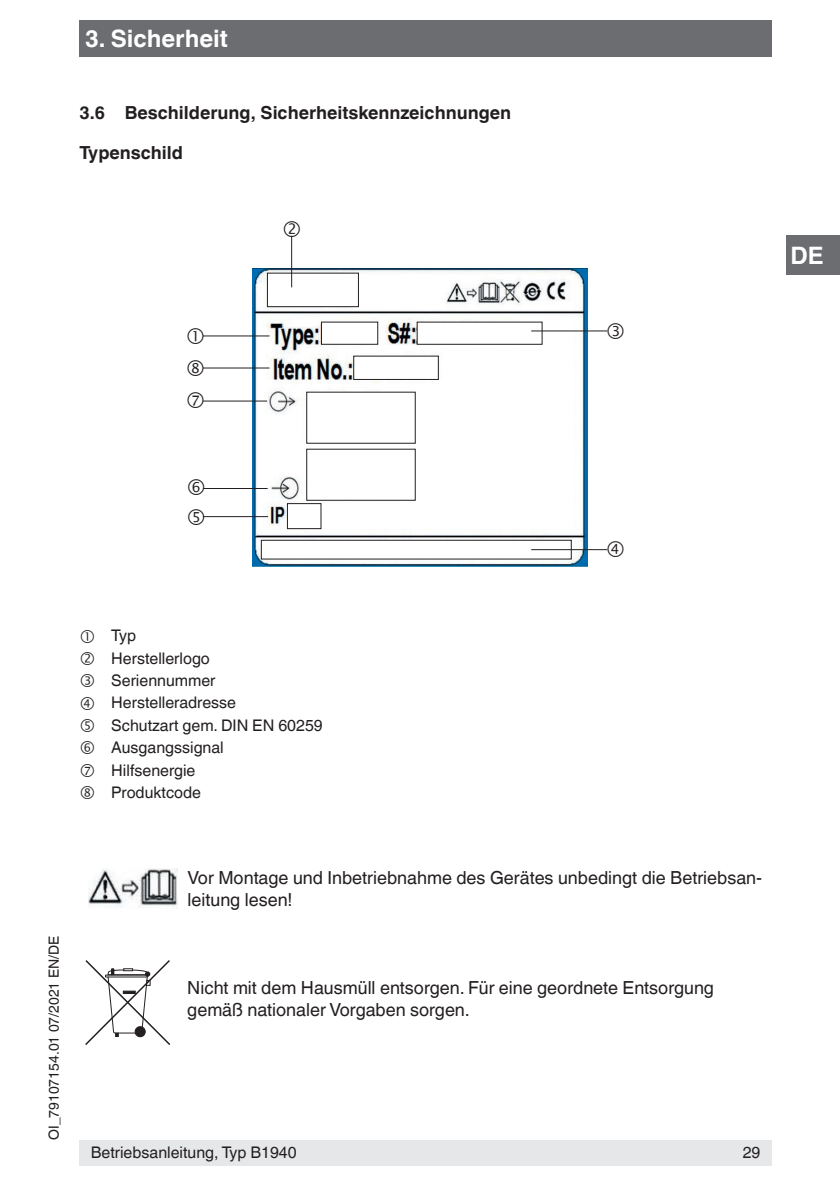
<style>
.page{position:relative;width:840px;height:1191px;background:#fff}
.page>*{position:absolute;margin:0;border:0;box-sizing:border-box;transform-origin:0 0}
.t1{font:700 24px "Helvetica World";color:#fff}
.t2{font:18px/22px "Helvetica World";color:#231f20}
.t3{font:700 18px/39.6px "Helvetica World";color:#231f20}
.t4{font:16px/22.4px "Helvetica World";color:#231f20}
.t5{font:14px "Helvetica World";color:#231f20}
</style>
<div class="page">
<div style="left:79px;top:1140px;width:692px;height:25px;background:#e6e7e9"></div>
<div style="left:785px;top:236px;width:54px;height:39px;background:#6c6d70"></div>
<div style="left:79px;top:20px;width:692px;height:37px;background:#6c6d70"></div>
<img style="left:252px;top:268px;width:335px;height:299px">
<svg style="left:85px;top:960px;width:85px;height:85px"></svg>
<div style="left:261px;top:540px;width:310px;height:19px;background:#fff"></div>
<div style="left:261px;top:540px;width:310px;height:19px;border:1px solid #231f20"></div>
<hr style="left:203px;top:335px;width:66px;height:1px;background:#231f20">
<hr style="left:203px;top:367px;width:66px;height:1px;background:#231f20">
<hr style="left:203px;top:400px;width:64px;height:1px;background:#231f20">
<hr style="left:203px;top:488px;width:64px;height:1px;background:#231f20">
<hr style="left:203px;top:516px;width:65px;height:1px;background:#231f20">
<div style="left:267px;top:273px;width:91px;height:34px;background:#fff"></div>
<div style="left:267px;top:273px;width:91px;height:34px;border:1px solid #231f20"></div>
<hr style="left:291px;top:236px;width:1px;height:51px;background:#231f20">
<div style="left:417px;top:322px;width:124px;height:22px;background:#fff"></div>
<div style="left:321px;top:322px;width:56px;height:22px;background:#fff"></div>
<div style="left:353px;top:356px;width:85px;height:23px;background:#fff"></div>
<div style="left:353px;top:356px;width:85px;height:24px;border:1px solid #231f20"></div>
<div style="left:287px;top:503px;width:34px;height:25px;background:#fff"></div>
<div style="left:287px;top:503px;width:34px;height:26px;border:1px solid #231f20"></div>
<div style="left:306px;top:449px;width:109px;height:51px;background:#fff"></div>
<div style="left:306px;top:392px;width:109px;height:51px;background:#fff"></div>
<hr style="left:531px;top:330px;width:76px;height:1px;background:#231f20">
<hr style="left:531px;top:549px;width:76px;height:1px;background:#231f20">
<img style="left:89px;top:868px;width:88px;height:41px">
<h1 class="t1" style="left:85px;top:25px;width:144px">3. Sicherheit</h1>
<p class="t3" style="left:79px;top:93px;width:433px">3.6 Beschilderung, Sicherheitskennzeichnungen<br>Typenschild</p>
<h1 class="t1" style="left:789px;top:242px;width:35px">DE</h1>
<p class="t5" style="left:46px;top:1140px;width:205px;rotate:-90deg">OI_79107154.01 07/2021 EN/DE</p>
<p class="t4" style="left:111px;top:624px;width:213px">Typ<br>Herstellerlogo<br>Seriennummer<br>Herstelleradresse<br>Schutzart gem. DIN EN 60259<br>Ausgangssignal<br>Hilfsenergie<br>Produktcode</p>
<p class="t2" style="left:187px;top:866px;width:576px">Vor Montage und Inbetriebnahme des Gerätes unbedingt die Betriebsan&shy;leitung lesen!</p>
<p class="t2" style="left:187px;top:976px;width:528px">Nicht mit dem Hausmüll entsorgen. Für eine geordnete Entsorgung gemäß nationaler Vorgaben sorgen.</p>
<p class="t4" style="left:91px;top:1141px;width:207px">Betriebsanleitung, Typ B1940</p>
<p class="t4" style="left:742px;top:1141px;width:19px">29</p>
</div>
